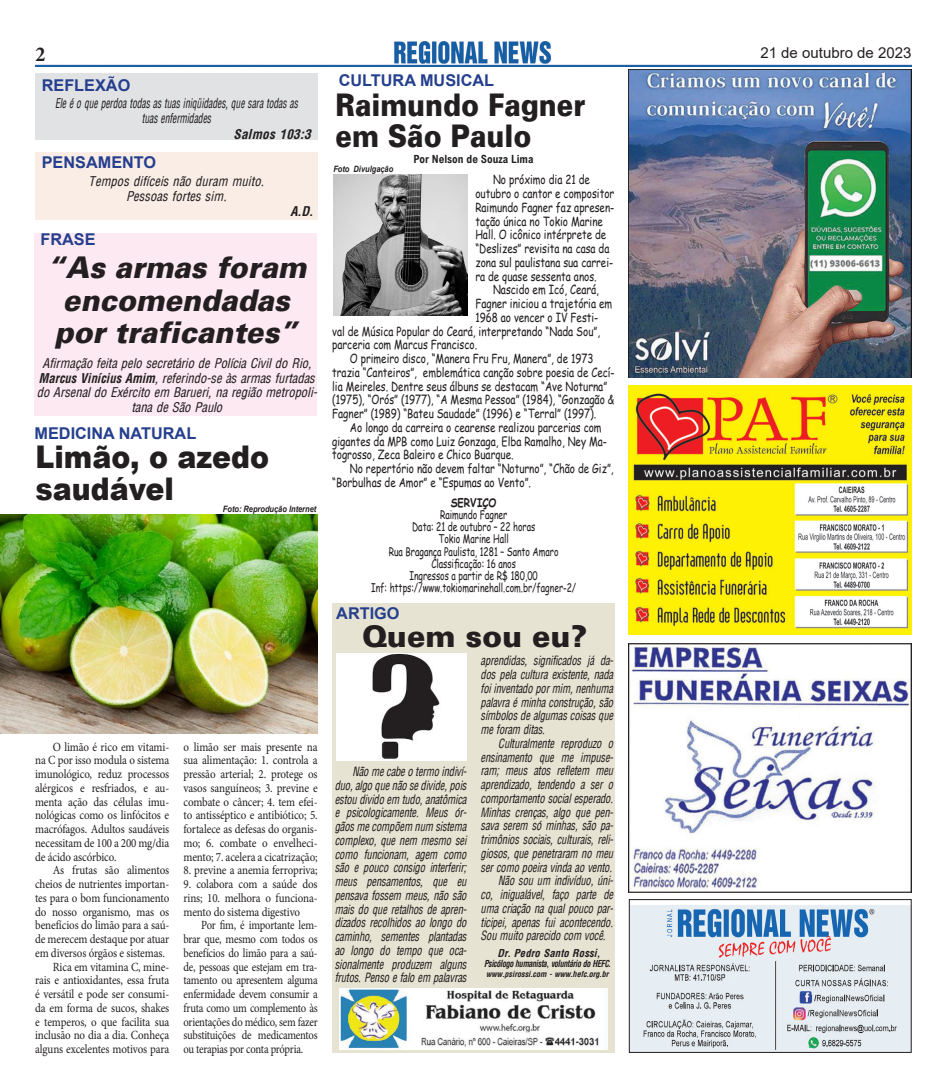
<style>
.page{position:relative;width:947px;height:1088px;background:#fff}
.page>*{position:absolute;margin:0;border:0;box-sizing:border-box;transform-origin:0 0}
.t1{font:31.25px/31.2px "USA Black";color:#231f20;scale:.86 1}
.t2{font:900 31.25px "Arial";color:#231f20;scale:.91 1}
.t3{font:italic 30px/32.5px "USA Black";color:#231f20;scale:.95 1}
.t4{font:30px "USA Black";color:#231f20}
.t5{font:700 condensed 21.25px "Minion Pro";color:#231f20}
.t6{font:700 16.25px "Arial";color:#253f8e}
.t7{font:15px "Arial";color:#231f20}
.t8{font:italic condensed 13.12px/14.4px "Arena";color:#231f20;text-align:center;scale:.95 1}
.t9{font:italic condensed 13.12px "Arena";color:#231f20;scale:.72 1}
.t10{font:italic 700 condensed 13.12px "Arena";letter-spacing:.02em;color:#231f20}
.t11{font:italic condensed 12.5px/13.8px "Arena";letter-spacing:-.01em;color:#231f20;text-align:justify;scale:.83 1}
.t12{font:12.5px/13.8px "Minion Pro";letter-spacing:-.015em;color:#231f20;text-align:justify;scale:.88 1}
.t13{font:12.5px/13.8px "Comic Sans MS";color:#231f20;scale:.79 1}
.t14{font:12.5px/13.8px "Minion Pro";letter-spacing:-.015em;color:#231f20;text-align:justify;scale:.85 1}
.t15{font:11.88px "Comic Sans MS";color:#231f20;scale:.72 1}
.t16{font:700 11.88px "Comic Sans MS";color:#231f20;scale:.84 1}
.t17{font:700 11.25px "Arial Nova Cond";color:#231f20}
.t18{font:italic 700 condensed 10.62px "Arena";letter-spacing:.01em;color:#231f20}
.t19{font:italic 700 condensed 9.38px "Arena";letter-spacing:-.04em;color:#231f20;scale:.85 1}
.t20{font:italic 700 8.75px "Arial";color:#231f20;scale:.85 1}
.t21{font:italic 700 condensed 8.12px "Arena";color:#231f20}
.s1{font-weight:700}
</style>
<div class="page">
<div style="left:35px;top:233px;width:282px;height:183px;background:#fce9f1"></div>
<div style="left:35px;top:152px;width:282px;height:67px;background:#faede6"></div>
<div style="left:35px;top:73px;width:283px;height:67px;background:#e1e2e4"></div>
<img style="left:35px;top:42px;width:876px;height:25px">
<img style="left:630px;top:905px;width:279px;height:146px">
<div style="left:628px;top:899px;width:283px;height:154px;border:1px solid #231f20"></div>
<img style="left:628px;top:69px;width:283px;height:309px">
<img style="left:628px;top:386px;width:283px;height:248px">
<div style="left:332px;top:603px;width:282px;height:450px;background:#e7e3d2"></div>
<img style="left:339px;top:989px;width:268px;height:61px">
<img style="left:631px;top:645px;width:278px;height:245px">
<div style="left:628px;top:643px;width:283px;height:249px;border:1px solid #231f20"></div>
<img style="left:336px;top:654px;width:130px;height:106px">
<img style="left:333px;top:174px;width:134px;height:142px">
<img style="left:0;top:514px;width:317px;height:219px">
<p class="t5" style="left:35px;top:39px;width:11px">2</p>
<p class="t7" style="left:760px;top:43px;width:152px">21 de outubro de 2023</p>
<p class="t6" style="left:42px;top:74px;width:90px">REFLEXÃO</p>
<p class="t6" style="left:338px;top:69px;width:157px">CULTURA MUSICAL</p>
<p class="t9" style="left:55px;top:96px;width:339px">Ele é o que perdoa todas as tuas iniqüidades, que sara todas as</p>
<p class="t9" style="left:142px;top:110px;width:97px">tuas enfermidades</p>
<p class="t6" style="left:42px;top:151px;width:116px">PENSAMENTO</p>
<p class="t10" style="left:233px;top:126px;width:79px">Salmos 103:3</p>
<p class="t8" style="left:89px;top:174px;width:186px">Tempos difíceis não duram muito.</p>
<p class="t8" style="left:126px;top:189px;width:107px">Pessoas fortes sim.</p>
<p class="t6" style="left:40px;top:228px;width:57px">FRASE</p>
<p class="t10" style="left:290px;top:203px;width:24px">A.D.</p>
<p class="t3" style="left:46px;top:250px;width:275px">“As armas foram encomendadas por traficantes”</p>
<p class="t8" style="left:37px;top:357px;width:296px">Afirmação feita pelo secretário de Polícia Civil do Rio, <span class="s1">Marcus Vinícius Amim</span>, referindo-se às armas furtadas do Arsenal do Exército em Barueri, na região metropoli&shy;tana de São Paulo</p>
<p class="t6" style="left:35px;top:422px;width:163px">MEDICINA NATURAL</p>
<p class="t2" style="left:35px;top:434px;width:258px">Limão, o azedo</p>
<p class="t2" style="left:35px;top:466px;width:153px">saudável</p>
<p class="t20" style="left:223px;top:503px;width:111px">Foto: Reprodução Internet</p>
<p class="t12" style="left:35px;top:740px;width:154px;text-indent:18px">O limão é rico em vitami&shy;na C por isso modula o sistema imunológico, reduz processos alérgicos e resfriados, e au&shy;menta ação das células imu&shy;nológicas como os linfócitos e macrófagos. Adultos saudáveis necessitam de 100 a 200 mg/dia de ácido ascórbico.</p>
<p class="t12" style="left:35px;top:863px;width:154px;text-indent:18px">As frutas são alimentos cheios de nutrientes importan&shy;tes para o bom funcionamento do nosso organismo, mas os benefícios do limão para a saú&shy;de merecem destaque por atuar em diversos órgãos e sistemas.</p>
<p class="t12" style="left:35px;top:960px;width:154px;text-indent:18px">Rica em vitamina C, mine&shy;rais e antioxidantes, essa fruta é versátil e pode ser consumi&shy;da em forma de sucos, shakes e temperos, o que facilita sua inclusão no dia a dia. Conheça alguns excelentes motivos para</p>
<p class="t12" style="left:183px;top:740px;width:154px">o limão ser mais presente na sua alimentação: 1. controla a pressão arterial; 2. protege os vasos sanguíneos; 3. previne e combate o câncer; 4. tem efei&shy;to antisséptico e antibiótico; 5. fortalece as defesas do organis&shy;mo; 6. combate o envelheci&shy;mento; 7. acelera a cicatrização;</p>
<p class="t12" style="left:183px;top:863px;width:154px">8. previne a anemia ferropriva;</p>
<p class="t12" style="left:183px;top:877px;width:154px">9. colabora com a saúde dos rins; 10. melhora o funciona&shy;mento do sistema digestivo</p>
<p class="t14" style="left:183px;top:918px;width:159px;text-indent:18px">Por fim, é importante lem&shy;brar que, mesmo com todos os benefícios do limão para a saú&shy;de, pessoas que estejam em tra&shy;tamento ou apresentem alguma enfermidade devem consumir a fruta como um complemento às orientações do médico, sem fazer substituições de medicamentos ou terapias por conta própria.</p>
<p class="t1" style="left:335px;top:88px;width:292px">Raimundo Fagner em São Paulo</p>
<p class="t17" style="left:413px;top:152px;width:121px">Por Nelson de Souza Lima</p>
<p class="t20" style="left:333px;top:163px;width:72px">Foto Divulgação</p>
<p class="t13" style="left:475px;top:172px;width:177px;text-indent:18px">No próximo dia 21 de outubro o cantor e compositor<br>Raimundo Fagner faz apresen&shy;tação única no Tokio Marine<br>Hall. O icônico intérprete de “Deslizes” revisita na casa da zona sul paulistana sua carrei&shy;ra de quase sessenta anos.</p>
<p class="t13" style="left:475px;top:282px;width:174px;text-indent:18px">Nascido em Icó, Ceará,<br>Fagner iniciou a trajetória em<br>1968 ao vencer o IV Festi-</p>
<p class="t13" style="left:332px;top:324px;width:340px">val de Música Popular do Ceará, interpretando “Nada Sou”, parceria com Marcus Francisco.</p>
<p class="t13" style="left:332px;top:351px;width:359px;text-indent:18px">O primeiro disco, “Manera Fru Fru, Manera”, de 1973 trazia “Canteiros”, emblemática canção sobre poesia de Cecí&shy;lia Meireles. Dentre seus álbuns se destacam “Ave Noturna” (1975), “Orós” (1977), “A Mesma Pessoa” (1984), “Gonzagão &amp; Fagner” (1989) “Bateu Saudade” (1996) e “Terral” (1997).</p>
<p class="t13" style="left:332px;top:420px;width:349px;text-indent:18px">Ao longo da carreira o cearense realizou parcerias com gigantes da MPB como Luiz Gonzaga, Elba Ramalho, Ney Ma&shy;togrosso, Zeca Baleiro e Chico Buarque.</p>
<p class="t13" style="left:332px;top:461px;width:357px;text-indent:18px">No repertório não devem faltar “Noturno”, “Chão de Giz”, “Borbulhas de Amor” e “Espumas ao Vento”.</p>
<p class="t16" style="left:450px;top:493px;width:56px">SERVIÇO</p>
<p class="t15" style="left:440px;top:506px;width:95px">Raimundo Fagner</p>
<p class="t15" style="left:412px;top:518px;width:172px">Data: 21 de outubro – 22 horas</p>
<p class="t15" style="left:438px;top:530px;width:99px">Tokio Marine Hall</p>
<p class="t15" style="left:388px;top:542px;width:237px">Rua Bragança Paulista, 1281 – Santo Amaro</p>
<p class="t15" style="left:431px;top:555px;width:119px">Classificação: 16 anos</p>
<p class="t15" style="left:409px;top:567px;width:180px">Ingressos a partir de R$ 180,00</p>
<p class="t15" style="left:371px;top:579px;width:286px">Inf: https://www.tokiomarinehall.com.br/fagner-2/</p>
<p class="t6" style="left:336px;top:602px;width:65px">ARTIGO</p>
<p class="t4" style="left:362px;top:617px;width:227px">Quem sou eu?</p>
<p class="t11" style="left:334px;top:765px;width:160px;text-indent:18px">Não me cabe o termo indiví&shy;duo, algo que não se divide, pois estou divido em tudo, anatômica e psicologicamente. Meus ór&shy;gãos me compõem num sistema complexo, que nem mesmo sei como funcionam, agem como são e pouco consigo interferir; meus pensamentos, que eu pensava fossem meus, não são mais do que retalhos de apren&shy;dizados recolhidos ao longo do caminho, sementes plantadas ao longo do tempo que oca&shy;sionalmente produzem alguns frutos. Penso e falo em palavras</p>
<p class="t11" style="left:480px;top:654px;width:161px">aprendidas, significados já da&shy;dos pela cultura existente, nada foi inventado por mim, nenhuma palavra é minha construção, são símbolos de algumas coisas que me foram ditas.</p>
<p class="t11" style="left:480px;top:737px;width:161px;text-indent:18px">Culturalmente reproduzo o ensinamento que me impuse&shy;ram; meus atos refletem meu aprendizado, tendendo a ser o comportamento social esperado.<br>Minhas crenças, algo que pen&shy;sava serem só minhas, são pa&shy;trimônios sociais, culturais, reli&shy;giosos, que penetraram no meu ser como poeira vinda ao vento.</p>
<p class="t11" style="left:480px;top:874px;width:161px;text-indent:18px">Não sou um indivíduo, úni&shy;co, inigualável, faço parte de uma criação na qual pouco par&shy;ticipei, apenas fui acontecendo.<br>Sou muito parecido com você.</p>
<p class="t18" style="left:497px;top:947px;width:104px">Dr. Pedro Santo Rossi,</p>
<p class="t19" style="left:484px;top:958px;width:150px">Psicólogo humanista, voluntário do HEFC.</p>
<p class="t21" style="left:486px;top:969px;width:124px">www.psirossi.com - www.hefc.org.br</p>
</div>
